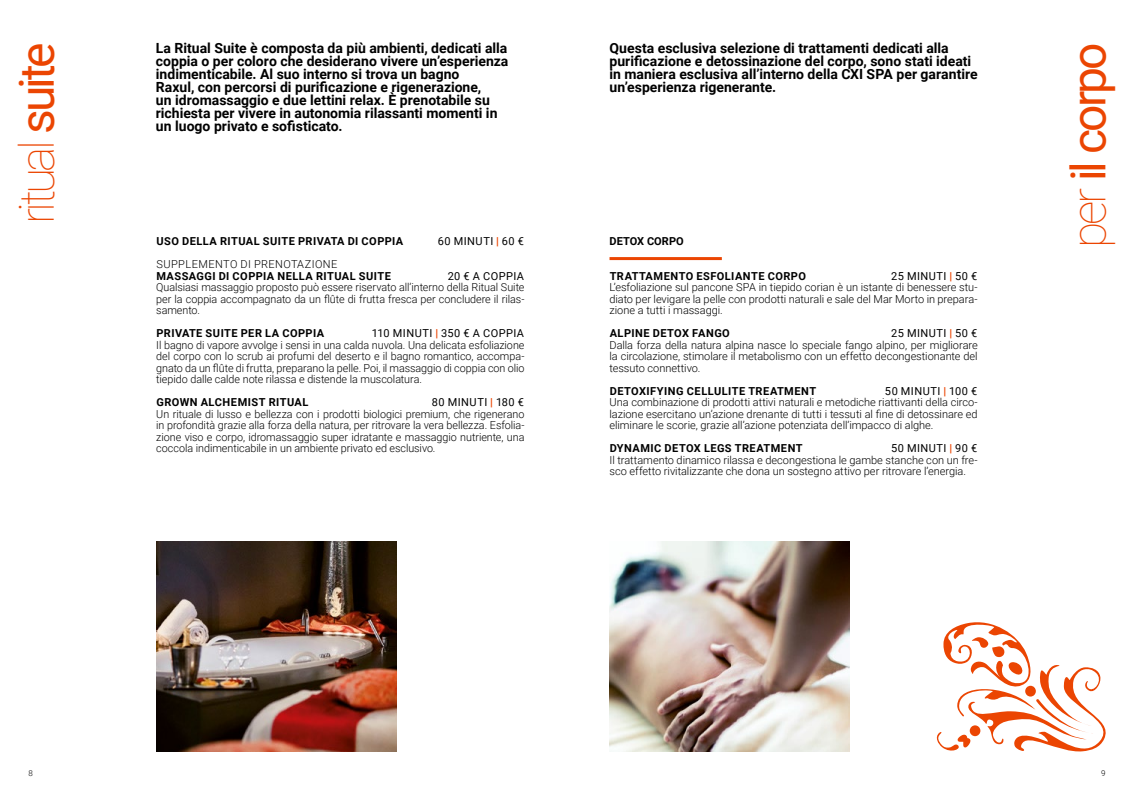
<style>
.page{position:relative;width:1134px;height:794px;background:#fff}
.page>*{position:absolute;margin:0;border:0;box-sizing:border-box;transform-origin:0 0}
.t1{font:100 48px "Roboto";letter-spacing:-.075em;color:#eb4502}
.t2{font:48px "Roboto";letter-spacing:-.06em;color:#eb4502}
.t3{font:700 14px/13px "Roboto";color:#000}
.t4{font:300 11px/11.5px "Roboto";letter-spacing:-.005em;color:#000;text-align:justify}
.t5{font:700 11px "Roboto";letter-spacing:.04em;color:#000}
.t6{font:300 11px "Roboto";letter-spacing:.035em;color:#000}
.t7{font:11px "Roboto";letter-spacing:.04em;color:#000}
.t8{font:700 11px "Roboto";letter-spacing:.005em;color:#000}
.t9{font:300 8px "Roboto";color:#000}
.s1{font-weight:400}
.s2{font-weight:900;color:#eb4502}
.s3{font-weight:100}
</style>
<div class="page">
<img style="left:156px;top:541px;width:240px;height:210px">
<svg style="left:936px;top:622px;width:170px;height:130px"></svg>
<hr style="left:609px;top:257px;width:113px;height:3px;background:#eb4502">
<img style="left:609px;top:541px;width:241px;height:210px">
<h1 class="t1" style="left:3px;top:224px;width:183px;rotate:-90deg">ritual <span class="s1">suite</span></h1>
<p class="t3" style="left:156px;top:41px;width:354px">La Ritual Suite è composta da più ambienti, dedicati alla coppia o per coloro che desiderano vivere un’esperienza indimenticabile. Al suo interno si trova un bagno<br>Raxul, con percorsi di purificazione e rigenerazione,<br>un idromassaggio e due lettini relax. È prenotabile su richiesta per vivere in autonomia rilassanti momenti in un luogo privato e sofisticato.</p>
<p class="t3" style="left:609px;top:41px;width:370px">Questa esclusiva selezione di trattamenti dedicati alla purificazione e detossinazione del corpo, sono stati ideati in maniera esclusiva all’interno della CXI SPA per garantire un’esperienza rigenerante.</p>
<p class="t8" style="left:609px;top:233px;width:76px">DETOX CORPO</p>
<p class="t5" style="left:610px;top:268px;width:198px">TRATTAMENTO ESFOLIANTE CORPO</p>
<p class="t5" style="left:156px;top:233px;width:248px">USO DELLA RITUAL SUITE PRIVATA DI COPPIA</p>
<p class="t7" style="left:438px;top:233px;width:88px">60 MINUTI <span class="s2">|</span> 60 €</p>
<p class="t6" style="left:156px;top:256px;width:182px">SUPPLEMENTO DI PRENOTAZIONE</p>
<p class="t5" style="left:156px;top:268px;width:236px">MASSAGGI DI COPPIA NELLA RITUAL SUITE</p>
<p class="t7" style="left:448px;top:268px;width:78px">20 € A COPPIA</p>
<p class="t4" style="left:156px;top:281px;width:370px">Qualsiasi massaggio proposto può essere riservato all’interno della Ritual Suite per la coppia accompagnato da un flûte di frutta fresca per concludere il rilas&shy;samento.</p>
<p class="t5" style="left:156px;top:325px;width:169px">PRIVATE SUITE PER LA COPPIA</p>
<p class="t4" style="left:609px;top:269px;width:370px;text-indent:282px"><span class="s1">25 MINUTI</span> <span class="s2">|</span> <span class="s1">50 € </span>L’esfoliazione sul pancone SPA in tiepido corian è un istante di benessere stu&shy;diato per levigare la pelle con prodotti naturali e sale del Mar Morto in prepara&shy;zione a tutti i massaggi.</p>
<p class="t5" style="left:610px;top:325px;width:122px">ALPINE DETOX FANGO</p>
<p class="t4" style="left:609px;top:327px;width:370px;text-indent:282px"><span class="s1">25 MINUTI</span> <span class="s2">|</span> <span class="s1">50 € </span>Dalla forza della natura alpina nasce lo speciale fango alpino, per migliorare la circolazione, stimolare il metabolismo con un effetto decongestionante del tessuto connettivo.</p>
<p class="t5" style="left:610px;top:383px;width:208px">DETOXIFYING CELLULITE TREATMENT</p>
<p class="t4" style="left:156px;top:327px;width:370px;text-indent:216px"><span class="s1">110 MINUTI</span> <span class="s2">|</span> <span class="s1">350 € A COPPIA </span>Il bagno di vapore avvolge i sensi in una calda nuvola. Una delicata esfoliazione del corpo con lo scrub ai profumi del deserto e il bagno romantico, accompa&shy;gnato da un flûte di frutta, preparano la pelle. Poi, il massaggio di coppia con olio tiepido dalle calde note rilassa e distende la muscolatura.</p>
<p class="t5" style="left:156px;top:394px;width:153px">GROWN ALCHEMIST RITUAL</p>
<p class="t4" style="left:609px;top:384px;width:370px;text-indent:275px"><span class="s1">50 MINUTI</span> <span class="s2">|</span> <span class="s1">100 € </span>Una combinazione di prodotti attivi naturali e metodiche riattivanti della circo&shy;lazione esercitano un’azione drenante di tutti i tessuti al fine di detossinare ed eliminare le scorie, grazie all’azione potenziata dell’impacco di alghe.</p>
<p class="t5" style="left:610px;top:440px;width:194px">DYNAMIC DETOX LEGS TREATMENT</p>
<p class="t4" style="left:156px;top:396px;width:370px;text-indent:276px"><span class="s1">80 MINUTI</span> <span class="s2">|</span> <span class="s1">180 € </span>Un rituale di lusso e bellezza con i prodotti biologici premium, che rigenerano in profondità grazie alla forza della natura, per ritrovare la vera bellezza. Esfolia&shy;zione viso e corpo, idromassaggio super idratante e massaggio nutriente, una coccola indimenticabile in un ambiente privato ed esclusivo.</p>
<p class="t4" style="left:609px;top:442px;width:370px;text-indent:282px"><span class="s1">50 MINUTI</span> <span class="s2">|</span> <span class="s1">90 € </span>Il trattamento dinamico rilassa e decongestiona le gambe stanche con un fre&shy;sco effetto rivitalizzante che dona un sostegno attivo per ritrovare l’energia.</p>
<h1 class="t2" style="left:1055px;top:248px;width:207px;rotate:-90deg"><span class="s3">per</span> il corpo</h1>
<p class="t9" style="left:28px;top:767px;width:6px">8</p>
<p class="t9" style="left:1101px;top:767px;width:6px">9</p>
</div>
